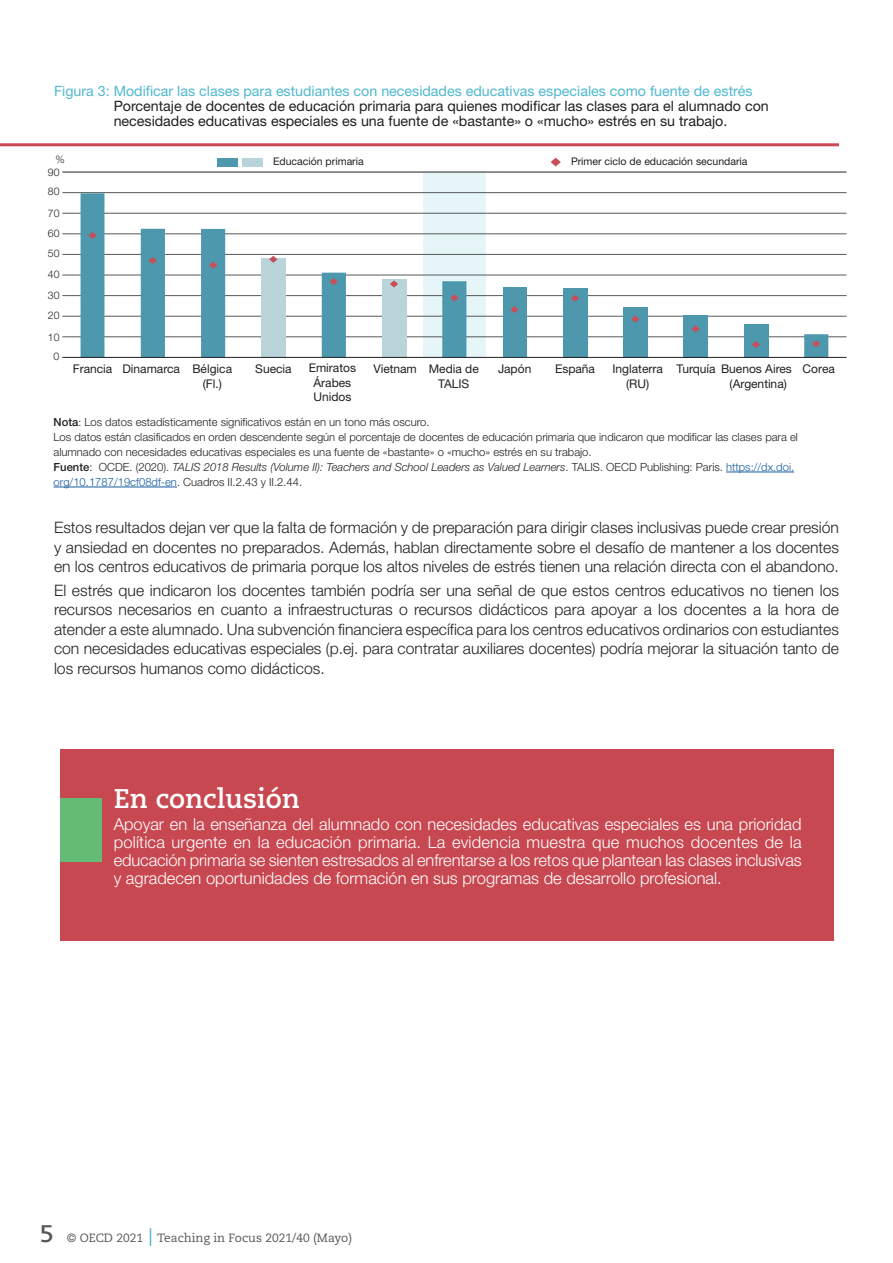
<style>
.page{position:relative;width:893px;height:1263px;background:#fff}
.page>*{position:absolute;margin:0;border:0;box-sizing:border-box;transform-origin:0 0}
.t1{font:700 27px "Caecilia LT Std";color:#fff}
.t2{font:300 16.5px/18px "Helvetica Neue LT Std";color:#fff;text-align:justify}
.t3{font:300 15.75px/19.5px "Helvetica Neue LT Std";color:#231f20;text-align:justify}
.t4{font:14.25px/15px "Helvetica Neue LT Std";color:#231f20}
.t5{font:14.25px "Helvetica Neue LT Std";color:#50b8d0}
.t6{font:12px/14.4px "Helvetica Neue LT Std";color:#231f20}
.t7{font:12px "Caecilia LT Std";color:#57585a}
.t8{font:300 11.25px/15px "Helvetica Neue LT Std";color:#231f20}
.t9{font:10.5px "Helvetica Neue LT Std";color:#231f20}
.t10{font:300 10.5px "Helvetica Neue LT Std";letter-spacing:.005em;color:#231f20}
.s1{font-weight:500}
.s2{font-size:10.5px}
.s3{font-style:italic}
.s4{color:#175d9e}
.s5{font-weight:700;font-size:24px}
</style>
<div class="page">
<svg style="left:150px;top:1228px;width:1px;height:18px"></svg>
<hr style="left:0;top:143px;width:839px;height:3px;background:#c84851">
<div style="left:423px;top:172px;width:63px;height:185px;background:#e5f5f8"></div>
<hr style="left:62px;top:337px;width:784px;height:1px;background:#57585a">
<hr style="left:62px;top:316px;width:784px;height:1px;background:#57585a">
<hr style="left:62px;top:295px;width:784px;height:1px;background:#57585a">
<hr style="left:62px;top:275px;width:784px;height:1px;background:#57585a">
<hr style="left:62px;top:254px;width:784px;height:1px;background:#57585a">
<hr style="left:62px;top:234px;width:784px;height:1px;background:#57585a">
<hr style="left:62px;top:213px;width:784px;height:1px;background:#57585a">
<hr style="left:62px;top:192px;width:784px;height:1px;background:#57585a">
<hr style="left:62px;top:172px;width:784px;height:1px;background:#231f20">
<svg style="left:81px;top:193px;width:747px;height:164px"></svg>
<hr style="left:62px;top:357px;width:784px;height:1px;background:#231f20">
<svg style="left:88px;top:232px;width:9px;height:7px"></svg>
<svg style="left:149px;top:257px;width:8px;height:7px"></svg>
<svg style="left:209px;top:262px;width:8px;height:7px"></svg>
<svg style="left:330px;top:278px;width:8px;height:7px"></svg>
<svg style="left:450px;top:294px;width:9px;height:7px"></svg>
<svg style="left:812px;top:340px;width:8px;height:7px"></svg>
<svg style="left:269px;top:256px;width:8px;height:7px"></svg>
<svg style="left:390px;top:280px;width:8px;height:7px"></svg>
<svg style="left:510px;top:306px;width:9px;height:7px"></svg>
<svg style="left:571px;top:295px;width:8px;height:7px"></svg>
<svg style="left:631px;top:315px;width:8px;height:8px"></svg>
<svg style="left:691px;top:325px;width:9px;height:7px"></svg>
<svg style="left:752px;top:341px;width:8px;height:7px"></svg>
<div style="left:243px;top:158px;width:20px;height:8px;background:#b9d5da"></div>
<div style="left:217px;top:158px;width:21px;height:8px;background:#4e98ae"></div>
<svg style="left:551px;top:158px;width:10px;height:8px"></svg>
<hr style="left:726px;top:472px;width:68px;height:1px;background:#175d9e">
<hr style="left:54px;top:487px;width:123px;height:1px;background:#175d9e">
<div style="left:60px;top:749px;width:773px;height:192px;background:#c84851"></div>
<div style="left:60px;top:798px;width:41px;height:64px;background:#64bc74"></div>
<p class="t5" style="left:54px;top:83px;width:700px">Figura 3: Modificar las clases para estudiantes con necesidades educativas especiales como fuente de estrés</p>
<p class="t4" style="left:114px;top:99px;width:657px">Porcentaje de docentes de educación primaria para quienes modificar las clases para el alumnado con necesidades educativas especiales es una fuente de «bastante» o «mucho» estrés en su trabajo.</p>
<p class="t10" style="left:55px;top:153px;width:11px">%</p>
<p class="t9" style="left:273px;top:155px;width:92px">Educación primaria</p>
<p class="t9" style="left:571px;top:155px;width:178px">Primer ciclo de educación secundaria</p>
<p class="t10" style="left:48px;top:166px;width:13px">90</p>
<p class="t10" style="left:48px;top:185px;width:13px">80</p>
<p class="t10" style="left:48px;top:207px;width:13px">70</p>
<p class="t10" style="left:48px;top:227px;width:13px">60</p>
<p class="t10" style="left:48px;top:247px;width:13px">50</p>
<p class="t10" style="left:48px;top:268px;width:13px">40</p>
<p class="t10" style="left:48px;top:289px;width:13px">30</p>
<p class="t10" style="left:48px;top:309px;width:13px">20</p>
<p class="t10" style="left:48px;top:330px;width:13px">10</p>
<p class="t10" style="left:53px;top:350px;width:7px">0</p>
<p class="t6" style="left:203px;top:362px;width:31px;text-indent:-130px">Francia Dinamarca Bélgica (Fl.)</p>
<p class="t6" style="left:255px;top:362px;width:38px">Suecia</p>
<p class="t6" style="left:309px;top:361px;width:49px;text-align:center">Emiratos<br>Árabes<br>Unidos</p>
<p class="t6" style="left:438px;top:362px;width:42px;text-indent:-65px">Vietnam Media de<br>TALIS</p>
<p class="t6" style="left:498px;top:362px;width:35px">Japón</p>
<p class="t6" style="left:555px;top:362px;width:42px">España</p>
<p class="t6" style="left:612px;top:362px;width:52px;text-align:center">Inglaterra (RU)</p>
<p class="t6" style="left:730px;top:362px;width:64px;text-indent:-53px">Turquía Buenos Aires (Argentina)</p>
<p class="t6" style="left:803px;top:362px;width:34px">Corea</p>
<p class="t8" style="left:54px;top:414px;width:746px"><span class="s1">Nota</span><span class="s2">:</span> Los datos estadísticamente significativos están en un tono más oscuro.<br>Los datos están clasificados en orden descendente según el porcentaje de docentes de educación primaria que indicaron que modificar las clases para el alumnado con necesidades educativas especiales es una fuente de «bastante» o «mucho» estrés en su trabajo.<br><span class="s1">Fuente</span>: OCDE. (2020). <span class="s3">TALIS 2018 Results (Volume II): Teachers and School Leaders as Valued Learners</span>. TALIS. OECD Publishing: Paris. <span class="s4">https://dx.doi. org/10.1787/19cf08df-en</span>. Cuadros II.2.43 y II.2.44.</p>
<p class="t3" style="left:54px;top:517px;width:786px">Estos resultados dejan ver que la falta de formación y de preparación para dirigir clases inclusivas puede crear presión y ansiedad en docentes no preparados. Además, hablan directamente sobre el desafío de mantener a los docentes en los centros educativos de primaria porque los altos niveles de estrés tienen una relación directa con el abandono.</p>
<p class="t3" style="left:54px;top:580px;width:786px">El estrés que indicaron los docentes también podría ser una señal de que estos centros educativos no tienen los recursos necesarios en cuanto a infraestructuras o recursos didácticos para apoyar a los docentes a la hora de atender a este alumnado. Una subvención financiera específica para los centros educativos ordinarios con estudiantes con necesidades educativas especiales (p.ej. para contratar auxiliares docentes) podría mejorar la situación tanto de los recursos humanos como didácticos.</p>
<h1 class="t1" style="left:114px;top:782px;width:188px">En conclusión</h1>
<p class="t2" style="left:114px;top:815px;width:689px">Apoyar en la enseñanza del alumnado con necesidades educativas especiales es una prioridad política urgente en la educación primaria. La evidencia muestra que muchos docentes de la educación primaria se sienten estresados al enfrentarse a los retos que plantean las clases inclusivas y agradecen oportunidades de formación en sus programas de desarrollo profesional.</p>
<p class="t7" style="left:40px;top:1230px;width:314px"><span class="s5">5</span> © OECD 2021 Teaching in Focus 2021/40 (Mayo)</p>
</div>
